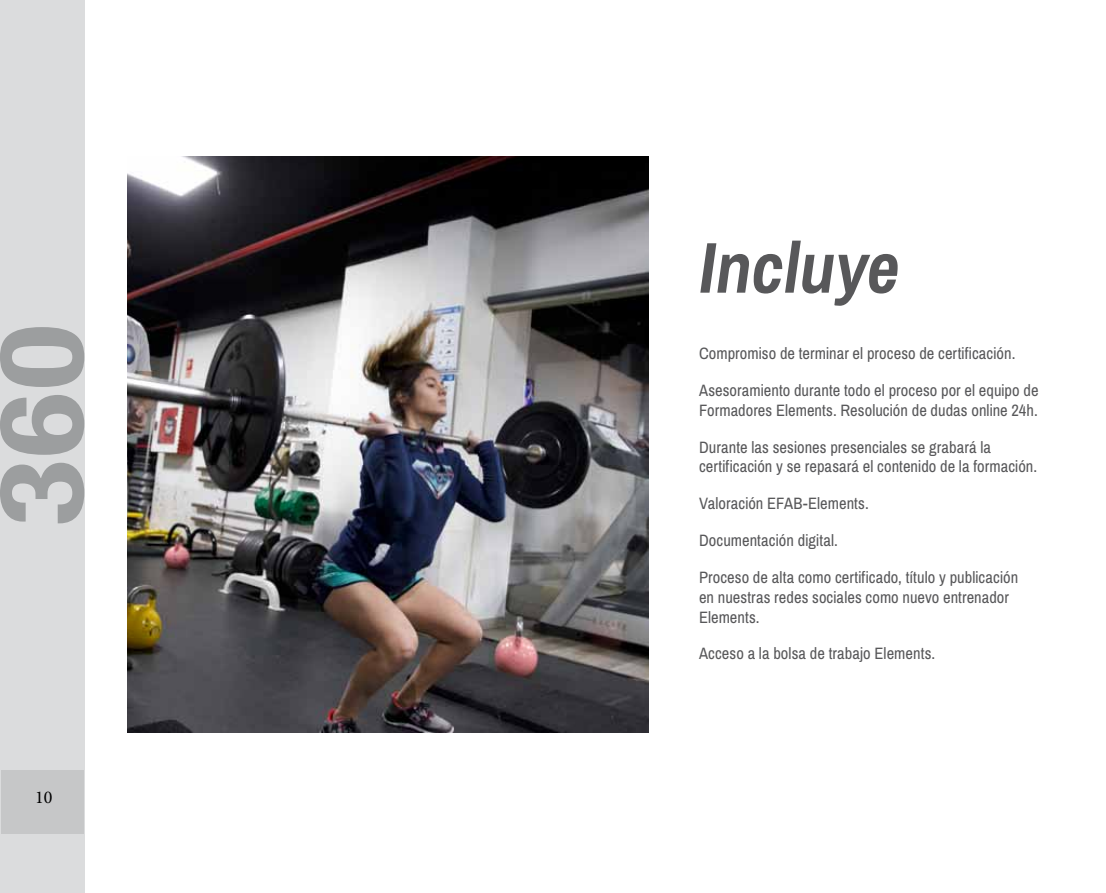
<style>
.page{position:relative;width:1106px;height:893px;background:#fff}
.page>*{position:absolute;margin:0;border:0;box-sizing:border-box;transform-origin:0 0}
.t1{font:italic 700 72px "Archivo Narrow";letter-spacing:-.01em;color:#58585a}
.t2{font:18px "Minion Pro";color:#000}
.t3{font:16.5px/19.8px "Archivo Narrow";letter-spacing:.005em;color:#58585a}
</style>
<div class="page">
<div style="left:0;top:0;width:84px;height:893px;background:#dbdcdd"></div>
<div style="left:1px;top:770px;width:83px;height:64px;background:#c6c7c8"></div>
<svg style="left:0;top:327px;width:84px;height:196px"></svg>
<img style="left:128px;top:156px;width:520px;height:576px">
<p class="t2" style="left:35px;top:785px;width:19px">10</p>
<h1 class="t1" style="left:699px;top:224px;width:202px">Incluye</h1>
<p class="t3" style="left:699px;top:344px;width:318px">Compromiso de terminar el proceso de certificación.</p>
<p class="t3" style="left:699px;top:381px;width:341px">Asesoramiento durante todo el proceso por el equipo de<br>Formadores Elements. Resolución de dudas online 24h.</p>
<p class="t3" style="left:699px;top:437px;width:340px">Durante las sesiones presenciales se grabará la certificación y se repasará el contenido de la formación.</p>
<p class="t3" style="left:699px;top:494px;width:171px">Valoración EFAB-Elements.</p>
<p class="t3" style="left:699px;top:531px;width:140px">Documentación digital.</p>
<p class="t3" style="left:699px;top:568px;width:321px">Proceso de alta como certificado, título y publicación en nuestras redes sociales como nuevo entrenador<br>Elements.</p>
<p class="t3" style="left:699px;top:644px;width:238px">Acceso a la bolsa de trabajo Elements.</p>
</div>
